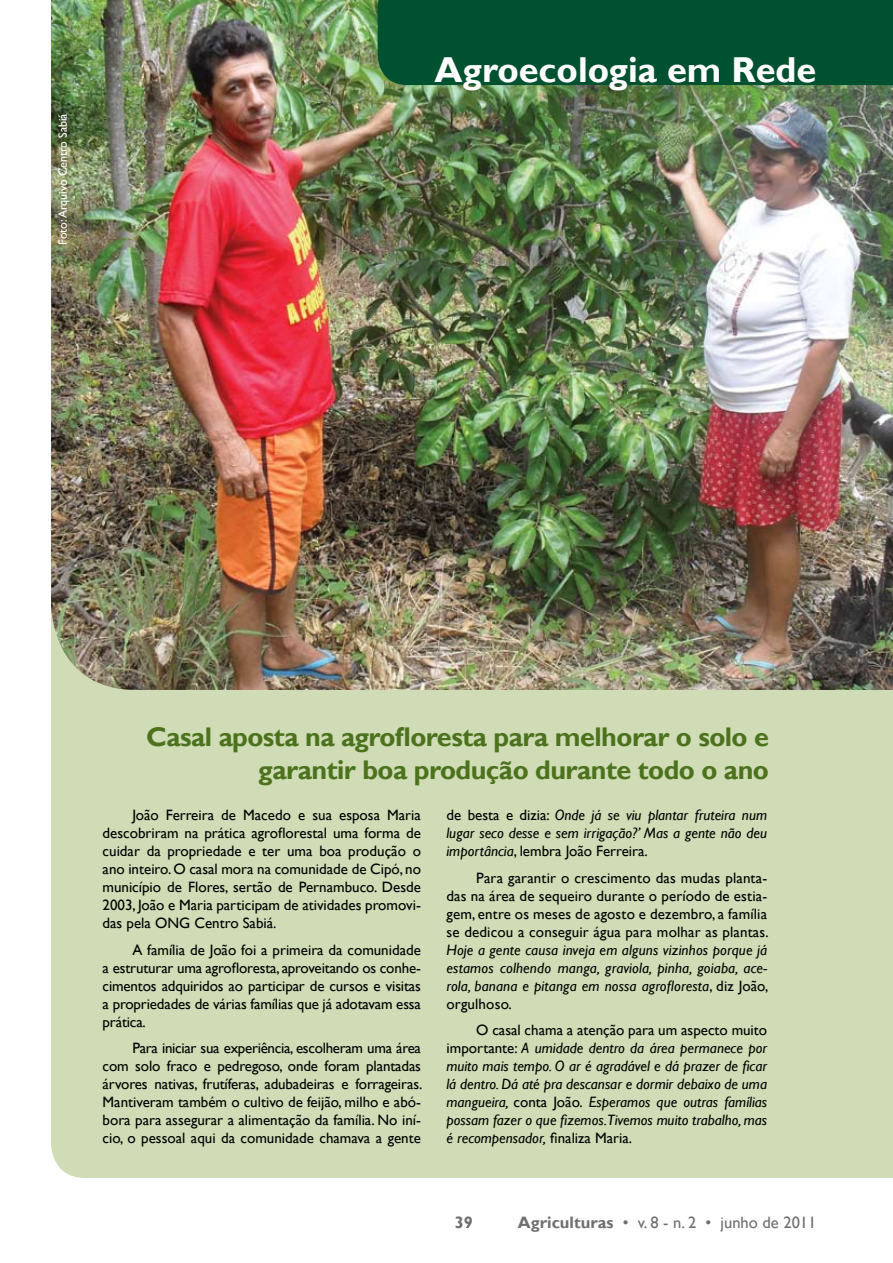
<style>
.page{position:relative;width:893px;height:1263px;background:#fff}
.page>*{position:absolute;margin:0;border:0;box-sizing:border-box;transform-origin:0 0}
.t1{font:700 36px "Gill Sans";color:#fff}
.t2{font:700 27px/33px "Gill Sans";letter-spacing:-.02em;color:#4c721d;text-align:right}
.t3{font:16.5px "Gill Sans";color:#6d6f71}
.t4{font:700 16.5px "Gill Sans";color:#6d6f71}
.t5{font:15px/18px "Gill Sans";color:#000;text-align:justify}
.t6{font:italic 15px/18px "Gill Sans";color:#000;text-align:justify}
.t7{font:12px "Gill Sans";color:#fff}
.s1{font-style:normal}
.s2{font-weight:700}
</style>
<div class="page">
<div style="left:51px;top:690px;width:842px;height:488px;background:#cfdcb5"></div>
<img style="left:51px;top:0;width:842px;height:690px">
<div style="left:378px;top:0;width:515px;height:85px;background:#00512f"></div>
<div style="left:842px;top:793px;width:51px;height:368px;background:#cfdcb5"></div>
<p class="t7" style="left:56px;top:245px;width:133px;rotate:-90deg">Foto: Arquivo Centro Sabiá</p>
<h1 class="t1" style="left:434px;top:48px;width:383px">Agroecologia em Rede</h1>
<h2 class="t2" style="left:146px;top:721px;width:624px">Casal aposta na agrofloresta para melhorar o solo e garantir boa produção durante todo o ano</h2>
<p class="t5" style="left:103px;top:806px;width:320px;text-indent:30px">João Ferreira de Macedo e sua esposa Maria descobriram na prática agroflorestal uma forma de cuidar da propriedade e ter uma boa produção o ano inteiro. O casal mora na comunidade de Cipó, no município de Flores, sertão de Pernambuco. Desde 2003, João e Maria participam de atividades promovi&shy;das pela ONG Centro Sabiá.</p>
<p class="t5" style="left:103px;top:941px;width:320px;text-indent:30px">A família de João foi a primeira da comunidade a estruturar uma agrofloresta, aproveitando os conhe&shy;cimentos adquiridos ao participar de cursos e visitas a propriedades de várias famílias que já adotavam essa prática.</p>
<p class="t5" style="left:103px;top:1039px;width:321px;text-indent:30px">Para iniciar sua experiência, escolheram uma área com solo fraco e pedregoso, onde foram plantadas árvores nativas, frutíferas, adubadeiras e forrageiras.<br>Mantiveram também o cultivo de feijão, milho e abó&shy;bora para assegurar a alimentação da família. No iní&shy;cio, o pessoal aqui da comunidade chamava a gente</p>
<p class="t6" style="left:446px;top:806px;width:322px"><span class="s1">de besta e dizia:</span> Onde já se viu plantar fruteira num lugar seco desse e sem irrigação?’ Mas a gente não deu importância<span class="s1">, lembra João Ferreira.</span></p>
<p class="t5" style="left:446px;top:869px;width:324px;text-indent:30px">Para garantir o crescimento das mudas planta&shy;das na área de sequeiro durante o período de estia&shy;gem, entre os meses de agosto e dezembro, a família se dedicou a conseguir água para molhar as plantas.</p>
<p class="t6" style="left:446px;top:941px;width:324px">Hoje a gente causa inveja em alguns vizinhos porque já estamos colhendo manga, graviola, pinha, goiaba, ace&shy;rola, banana e pitanga em nossa agrofloresta<span class="s1">, diz João, orgulhoso.</span></p>
<p class="t6" style="left:446px;top:1021px;width:322px;text-indent:30px"><span class="s1">O casal chama a atenção para um aspecto muito importante:</span> A umidade dentro da área permanece por muito mais tempo. O ar é agradável e dá prazer de ficar lá dentro. Dá até pra descansar e dormir debaixo de uma mangueira, <span class="s1">conta João.</span> Esperamos que outras famílias possam fazer o que fizemos.Tivemos muito trabalho, mas é recompensador, <span class="s1">finaliza Maria.</span></p>
<p class="t4" style="left:455px;top:1212px;width:20px">39</p>
<p class="t3" style="left:518px;top:1212px;width:300px"><span class="s2">Agriculturas</span> • v. 8 - n. 2 • junho de 2011</p>
</div>
